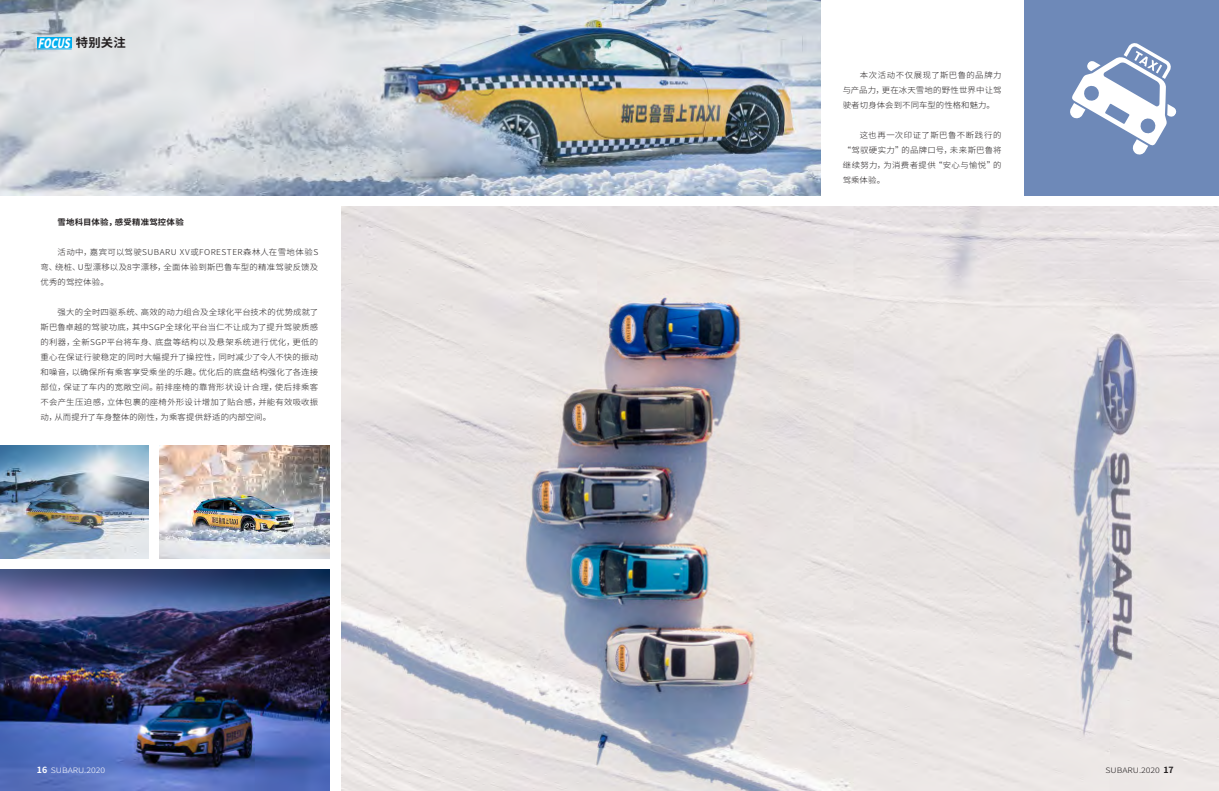
<style>
.page{position:relative;width:1219px;height:791px;background:#fff}
.page>*{position:absolute;margin:0;border:0;box-sizing:border-box;transform-origin:0 0}
.t1{font:italic 900 12.9px "Noto Sans CJ Ksc";color:#fff;scale:.72 1}
.贴士与图注{font:300 8px/15px "Noto Sans CJ Ksc";letter-spacing:.025em;color:#231f20;text-align:justify;scale:1.05 1}
.贴士与图注-2{font:700 8px "Noto Sans CJ Ksc";letter-spacing:.025em;color:#231f20;scale:1.05 1}
.t2{font:300 7.5px "Noto Sans CJ Ksc";color:#231f20;scale:1.17 1}
.t3{font:300 7.5px "Noto Sans CJ Ksc";color:#fff;scale:1.17 1}
.s1{font-weight:700;font-style:normal;font-size:12.1px;color:#231f20}
.s2{font-weight:700;font-size:8.5px}
</style>
<div class="page">
<img style="left:0;top:0;width:820px;height:196px">
<img style="left:0;top:570px;width:330px;height:221px">
<img style="left:341px;top:207px;width:878px;height:584px">
<div style="left:37px;top:38px;width:35px;height:10px;background:#00aeef"></div>
<hr style="left:37px;top:49px;width:35px;height:1px;background:#00aeef">
<div style="left:1024px;top:0;width:195px;height:196px;background:#6e89b8"></div>
<img style="left:160px;top:445px;width:170px;height:113px">
<img style="left:0;top:445px;width:148px;height:113px">
<svg style="left:1070px;top:43px;width:107px;height:112px"></svg>
<p class="t1" style="left:38px;top:36px;width:124px">FOCUS <span class="s1">特别关注</span></p>
<p class="贴士与图注-2" style="left:58px;top:218px;width:122px">雪地科目体验，感受精准驾控体验</p>
<p class="贴士与图注" style="left:41px;top:245px;width:266px;text-indent:17px">活动中，嘉宾可以驾驶SUBARU XV或FORESTER森林人在雪地体验S弯、绕桩、U型漂移以及8字漂移，全面体验到斯巴鲁车型的精准驾驶反馈及优秀的驾控体验。</p>
<p class="贴士与图注" style="left:41px;top:305px;width:266px;text-indent:17px">强大的全时四驱系统、高效的动力组合及全球化平台技术的优势成就了斯巴鲁卓越的驾驶功底，其中SGP全球化平台当仁不让成为了提升驾驶质感的利器，全新SGP平台将车身、底盘等结构以及悬架系统进行优化，更低的重心在保证行驶稳定的同时大幅提升了操控性，同时减少了令人不快的振动和噪音，以确保所有乘客享受乘坐的乐趣。优化后的底盘结构强化了各连接部位，保证了车内的宽敞空间。前排座椅的靠背形状设计合理，使后排乘客不会产生压迫感，立体包裹的座椅外形设计增加了贴合感，并能有效吸收振动，从而提升了车身整体的刚性，为乘客提供舒适的内部空间。</p>
<p class="贴士与图注" style="left:843px;top:68px;width:153px;text-indent:17px">本次活动不仅展现了斯巴鲁的品牌力与产品力，更在冰天雪地的野性世界中让驾驶者切身体会到不同车型的性格和魅力。</p>
<p class="贴士与图注" style="left:843px;top:128px;width:153px;text-indent:17px">这也再一次印证了斯巴鲁不断践行的“驾驭硬实力”的品牌口号，未来斯巴鲁将继续努力，为消费者提供“安心与愉悦”的驾乘体验。</p>
<p class="t3" style="left:37px;top:765px;width:60px"><span class="s2">16</span> SUBARU.2020</p>
<p class="t2" style="left:1151px;top:765px;width:10px">20</p>
<p class="t2" style="left:1105px;top:765px;width:60px">SUBARU.2019 <span class="s2">17</span></p>
</div>
